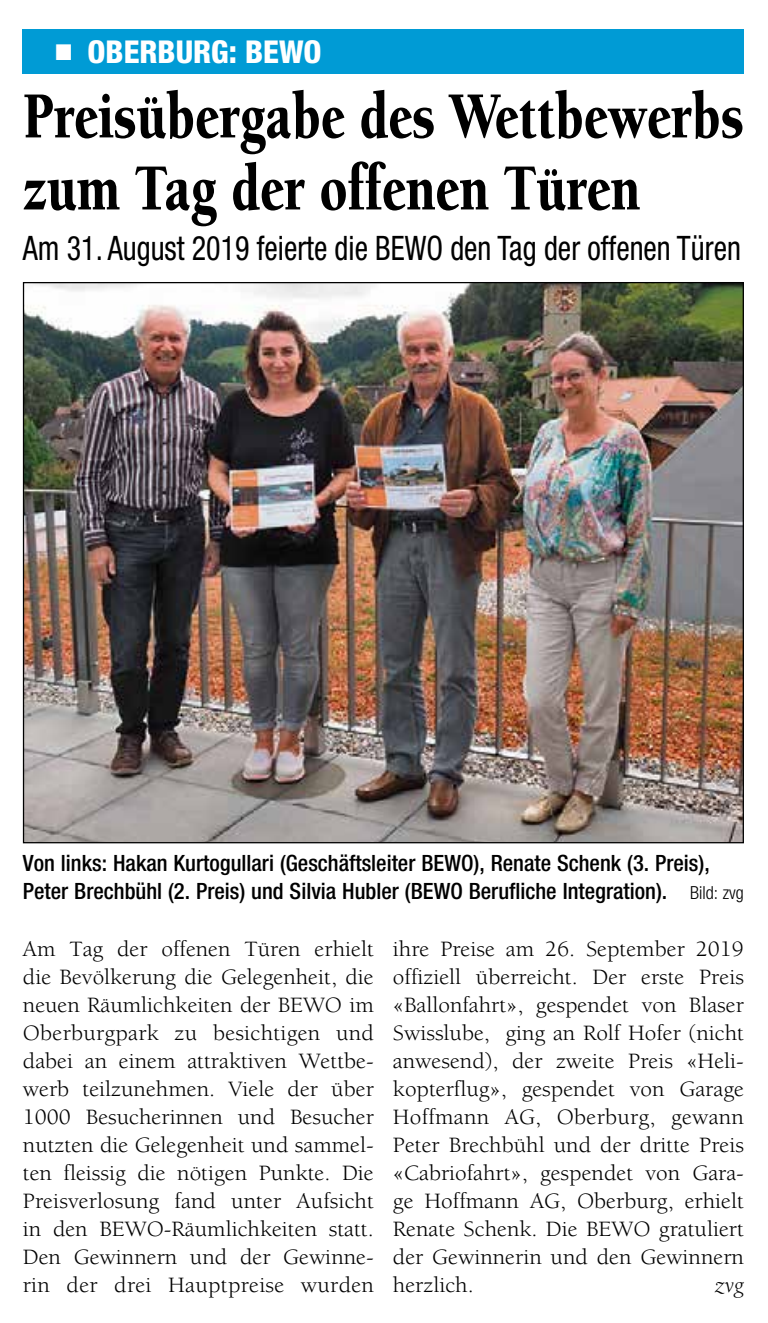
<style>
.page{position:relative;width:768px;height:1323px;background:#fff}
.page>*{position:absolute;margin:0;border:0;box-sizing:border-box;transform-origin:0 0}
.t1{font:900 67.5px/72px "Berkeley";color:#000;scale:.77 1}
.t2{font:condensed 33.75px "Helvetica Neue";color:#000;scale:.89 1}
.t3{font:800 condensed 31.5px "Helvetica Neue";color:#fff}
.t4{font:22.5px/28.1px "Berkeley";color:#000;text-align:justify}
.t5{font:500 condensed 22.5px/28.1px "Helvetica Neue";color:#000}
.t6{font:italic 22.5px "Berkeley";color:#000}
.s1{font-family:"Mathematical Pi Six";font-weight:400;font-stretch:normal;font-size:22.5px}
.s2{font-weight:300;font-size:18px}
</style>
<div class="page">
<div style="left:23px;top:29px;width:721px;height:45px;background:#009bd5"></div>
<img style="left:25px;top:284px;width:717px;height:557px">
<h3 class="t3" style="left:55px;top:32px;width:268px"><span class="s1">j</span> OBERBURG: BEWO</h3>
<h1 class="t1" style="left:23px;top:81px;width:937px">Preisübergabe des Wettbewerbs zum Tag der offenen Türen</h1>
<h2 class="t2" style="left:23px;top:229px;width:808px">Am 31. August 2019 feierte die BEWO den Tag der offenen Türen</h2>
<p class="t5" style="left:23px;top:849px;width:722px">Von links: Hakan Kurtogullari (Geschäftsleiter BEWO), Renate Schenk (3. Preis),<br>Peter Brechbühl (2. Preis) und Silvia Hubler (BEWO Berufliche Integration). <span class="s2">Bild: zvg</span></p>
<p class="t4" style="left:23px;top:935px;width:353px">Am Tag der offenen Türen erhielt die Bevölkerung die Gelegenheit, die neuen Räumlichkeiten der BEWO im Oberburgpark zu besichtigen und dabei an einem attraktiven Wettbe&shy;werb teilzunehmen. Viele der über 1000 Besucherinnen und Besucher nutzten die Gelegenheit und sammel&shy;ten fleissig die nötigen Punkte. Die Preisverlosung fand unter Aufsicht in den BEWO-Räumlichkeiten statt.<br>Den Gewinnern und der Gewinne&shy;rin der drei Hauptpreise wurden</p>
<p class="t4" style="left:393px;top:935px;width:352px">ihre Preise am 26. September 2019 offiziell überreicht. Der erste Preis «Ballonfahrt», gespendet von Blaser Swisslube, ging an Rolf Hofer (nicht anwesend), der zweite Preis «Heli&shy;kopterflug», gespendet von Garage Hoffmann AG, Oberburg, gewann Peter Brechbühl und der dritte Preis «Cabriofahrt», gespendet von Gara&shy;ge Hoffmann AG, Oberburg, erhielt Renate Schenk. Die BEWO gratuliert der Gewinnerin und den Gewinnern herzlich.</p>
<p class="t6" style="left:714px;top:1274px;width:31px">zvg</p>
</div>
